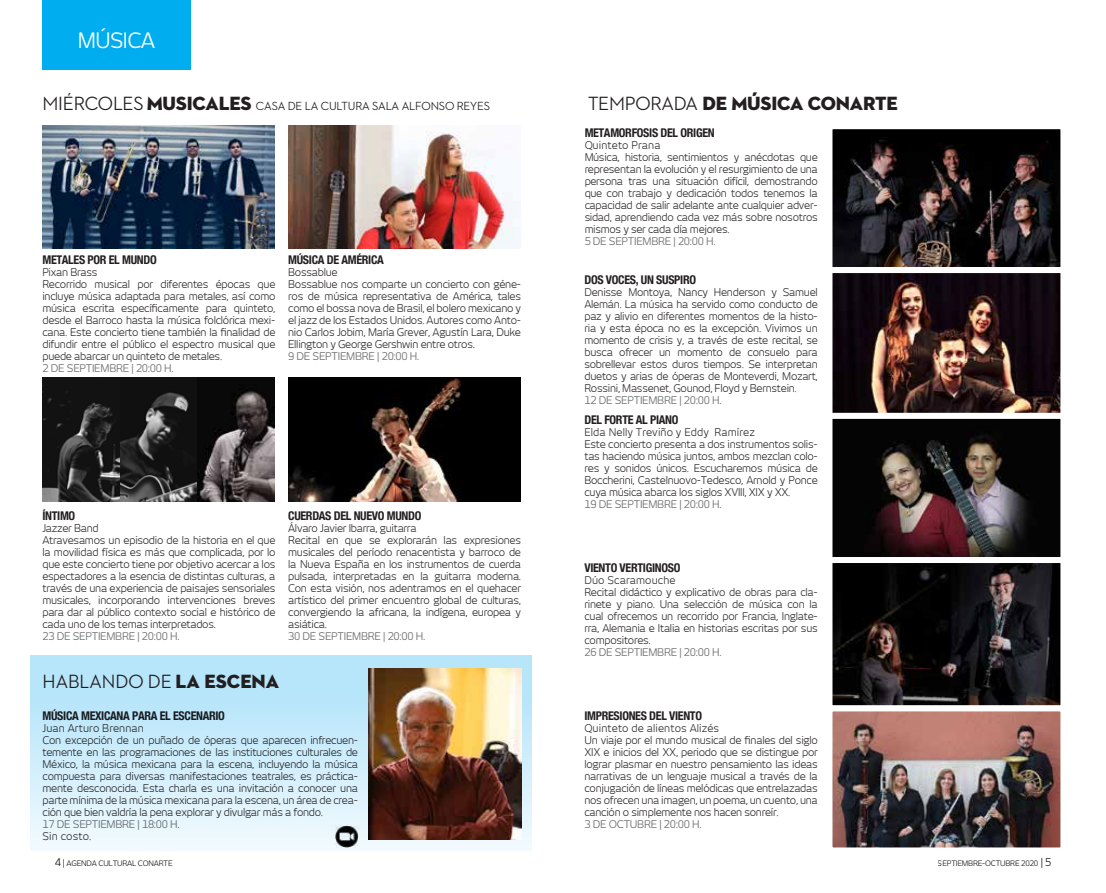
<style>
.page{position:relative;width:1106px;height:893px;background:#fff}
.page>*{position:absolute;margin:0;border:0;box-sizing:border-box;transform-origin:0 0}
.t1{font:21px "New June";letter-spacing:-.025em;color:#fff}
.t2{font:19.5px "Neutraface 2 Display Titling";letter-spacing:-.01em;color:#231f20}
.t3{font:500 19.5px "Neutraface 2 Display";color:#231f20}
.t4{font:700 condensed 12px "Helvetica Neue";letter-spacing:-.025em;color:#231f20}
.t5{font:500 12px "Neutraface 2 Display";letter-spacing:-.01em;color:#231f20}
.t6{font:10.5px/12px "New June";letter-spacing:-.025em;color:#231f20}
.t7{font:10.5px "New June";letter-spacing:-.025em;color:#6d6e71}
.t8{font:10.5px "New June";letter-spacing:.01em;color:#231f20}
.t9{font:7.5px "New June";letter-spacing:-.025em;color:#231f20}
.s1{font-size:19.5px}
.s2{font-family:"Neutraface 2 Display Titling";font-weight:400;font-size:19.5px}
.s3{font-family:"Neutraface 2 Display";font-weight:500}
.s4{font-family:"Neutraface 2 Display Titling";font-weight:400}
.s5{font-size:10.5px}
.s6{font-size:9px}
</style>
<div class="page">
<div style="left:30px;top:655px;width:501px;height:195px;background:linear-gradient(to bottom,#ade2fa,#ecf5f9)"></div>
<div style="left:42px;top:0;width:149px;height:70px;background:#00aeef"></div>
<img style="left:288px;top:125px;width:232px;height:124px">
<img style="left:288px;top:378px;width:232px;height:123px">
<img style="left:369px;top:668px;width:152px;height:171px">
<img style="left:833px;top:564px;width:226px;height:140px">
<div style="left:826px;top:557px;width:240px;height:154px;border:6px solid #fff"></div>
<img style="left:833px;top:712px;width:226px;height:134px">
<div style="left:826px;top:705px;width:240px;height:148px;border:6px solid #fff"></div>
<svg style="left:833px;top:130px;width:226px;height:136px;background:#1e191a"></svg>
<div style="left:826px;top:123px;width:240px;height:150px;border:6px solid #fff"></div>
<img style="left:833px;top:274px;width:226px;height:138px">
<div style="left:826px;top:267px;width:240px;height:152px;border:6px solid #fff"></div>
<img style="left:833px;top:420px;width:226px;height:136px">
<div style="left:826px;top:413px;width:240px;height:150px;border:6px solid #fff"></div>
<img style="left:42px;top:125px;width:233px;height:124px">
<img style="left:42px;top:378px;width:156px;height:123px">
<svg style="left:120px;top:378px;width:77px;height:123px;background:#2b2b2b"></svg>
<svg style="left:198px;top:378px;width:77px;height:123px;background:#413b3c"></svg>
<img style="left:336px;top:825px;width:22px;height:22px">
<h1 class="t1" style="left:78px;top:28px;width:79px">MÚSICA</h1>
<p class="t5" style="left:42px;top:100px;width:449px"><span class="s1">MIÉRCOLES</span> <span class="s2">MUSICALES</span> CASA DE LA CULTURA SALA ALFONSO REYES</p>
<h2 class="t2" style="left:588px;top:92px;width:311px"><span class="s3">TEMPORADA</span> DE MÚSICA CONARTE</h2>
<p class="t4" style="left:42px;top:250px;width:116px">METALES POR EL MUNDO</p>
<p class="t6" style="left:42px;top:266px;width:234px">Pixan Brass<br>Recorrido musical por diferentes épocas que incluye música adaptada para metales, así como música escrita específicamente para quinteto, desde el Barroco hasta la música folclórica mexi&shy;cana. Este concierto tiene también la finalidad de difundir entre el público el espectro musical que puede abarcar un quinteto de metales.</p>
<p class="t7" style="left:42px;top:362px;width:133px">2 DE SEPTIEMBRE | 20:00 H.</p>
<p class="t4" style="left:288px;top:250px;width:97px">MÚSICA DE AMÉRICA</p>
<p class="t6" style="left:288px;top:266px;width:234px">Bossablue<br>Bossablue nos comparte un concierto con géne&shy;ros de música representativa de América, tales como el bossa nova de Brasil, el bolero mexicano y el jazz de los Estados Unidos. Autores como Anto&shy;nio Carlos Jobim, María Grever, Agustín Lara, Duke Ellington y George Gershwin entre otros.</p>
<p class="t7" style="left:288px;top:350px;width:133px">9 DE SEPTIEMBRE | 20:00 H.</p>
<p class="t4" style="left:42px;top:505px;width:34px">ÍNTIMO</p>
<p class="t6" style="left:42px;top:521px;width:234px">Jazzer Band<br>Atravesamos un episodio de la historia en el que la movilidad física es más que complicada, por lo que este concierto tiene por objetivo acercar a los espectadores a la esencia de distintas culturas, a través de una experiencia de paisajes sensoriales musicales, incorporando intervenciones breves para dar al público contexto social e histórico de cada uno de los temas interpretados.</p>
<p class="t7" style="left:42px;top:629px;width:139px">23 DE SEPTIEMBRE | 20:00 H.</p>
<p class="t4" style="left:288px;top:505px;width:135px">CUERDAS DEL NUEVO MUNDO</p>
<p class="t6" style="left:288px;top:521px;width:234px">Álvaro Javier Ibarra, guitarra<br>Recital en que se explorarán las expresiones musicales del período renacentista y barroco de la Nueva España en los instrumentos de cuerda pulsada, interpretadas en la guitarra moderna.<br>Con esta visión, nos adentramos en el quehacer artístico del primer encuentro global de culturas, convergiendo la africana, la indígena, europea y asiática.</p>
<p class="t7" style="left:288px;top:629px;width:139px">30 DE SEPTIEMBRE | 20:00 H.</p>
<h2 class="t3" style="left:43px;top:670px;width:238px">HABLANDO DE <span class="s4">LA ESCENA</span></h2>
<p class="t4" style="left:43px;top:706px;width:184px">MÚSICA MEXICANA PARA EL ESCENARIO</p>
<p class="t6" style="left:43px;top:722px;width:317px">Juan Arturo Brennan<br>Con excepción de un puñado de óperas que aparecen infrecuen&shy;temente en las programaciones de las instituciones culturales de México, la música mexicana para la escena, incluyendo la música compuesta para diversas manifestaciones teatrales, es práctica&shy;mente desconocida. Esta charla es una invitación a conocer una parte mínima de la música mexicana para la escena, un área de crea&shy;ción que bien valdría la pena explorar y divulgar más a fondo.</p>
<p class="t7" style="left:43px;top:818px;width:139px">17 DE SEPTIEMBRE | 18:00 H.</p>
<p class="t8" style="left:43px;top:830px;width:50px">Sin costo.</p>
<p class="t4" style="left:584px;top:123px;width:132px">METAMORFOSIS DEL ORIGEN</p>
<p class="t6" style="left:584px;top:139px;width:235px">Quinteto Prana<br>Música, historia, sentimientos y anécdotas que representan la evolución y el resurgimiento de una persona tras una situación difícil, demostrando que con trabajo y dedicación todos tenemos la capacidad de salir adelante ante cualquier adver&shy;sidad, aprendiendo cada vez más sobre nosotros mismos y ser cada día mejores.</p>
<p class="t7" style="left:584px;top:235px;width:133px">5 DE SEPTIEMBRE | 20:00 H.</p>
<p class="t4" style="left:584px;top:270px;width:113px">DOS VOCES, UN SUSPIRO</p>
<p class="t6" style="left:584px;top:286px;width:235px;text-align:justify">Denisse Montoya, Nancy Henderson y Samuel Alemán. La música ha servido como conducto de paz y alivio en diferentes momentos de la histo&shy;ria y esta época no es la excepción. Vivimos un momento de crisis y, a través de este recital, se busca ofrecer un momento de consuelo para sobrellevar estos duros tiempos. Se interpretan duetos y arias de óperas de Monteverdi, Mozart, Rossini, Massenet, Gounod, Floyd y Bernstein.</p>
<p class="t7" style="left:584px;top:394px;width:139px">12 DE SEPTIEMBRE | 20:00 H.</p>
<p class="t4" style="left:584px;top:410px;width:95px">DEL FORTE AL PIANO</p>
<p class="t6" style="left:584px;top:426px;width:235px">Elda Nelly Treviño y Eddy Ramírez<br>Este concierto presenta a dos instrumentos solis&shy;tas haciendo música juntos, ambos mezclan colo&shy;res y sonidos únicos. Escucharemos música de Boccherini, Castelnuovo-Tedesco, Arnold y Ponce cuya música abarca los siglos XVIII, XIX y XX.</p>
<p class="t7" style="left:584px;top:498px;width:139px">19 DE SEPTIEMBRE | 20:00 H.</p>
<p class="t4" style="left:584px;top:557px;width:97px">VIENTO VERTIGINOSO</p>
<p class="t6" style="left:584px;top:574px;width:235px">Dúo Scaramouche<br>Recital didáctico y explicativo de obras para cla&shy;rinete y piano. Una selección de música con la cual ofrecemos un recorrido por Francia, Inglate&shy;rra, Alemania e Italia en historias escritas por sus compositores.</p>
<p class="t7" style="left:584px;top:646px;width:139px">26 DE SEPTIEMBRE | 20:00 H.</p>
<p class="t4" style="left:584px;top:706px;width:119px">IMPRESIONES DEL VIENTO</p>
<p class="t6" style="left:584px;top:722px;width:235px">Quinteto de alientos Alizés<br>Un viaje por el mundo musical de finales del siglo XIX e inicios del XX, periodo que se distingue por lograr plasmar en nuestro pensamiento las ideas narrativas de un lenguaje musical a través de la conjugación de líneas melódicas que entrelazadas nos ofrecen una imagen, un poema, un cuento, una canción o simplemente nos hacen sonreír.</p>
<p class="t7" style="left:584px;top:818px;width:119px">3 DE OCTUBRE | 20:00 H.</p>
<p class="t9" style="left:55px;top:858px;width:119px"><span class="s5">4</span> <span class="s6">|</span> AGENDA CULTURAL CONARTE</p>
<p class="t9" style="left:937px;top:858px;width:115px">SEPTIEMBRE-OCTUBRE 2020 <span class="s5">| 5</span></p>
</div>
